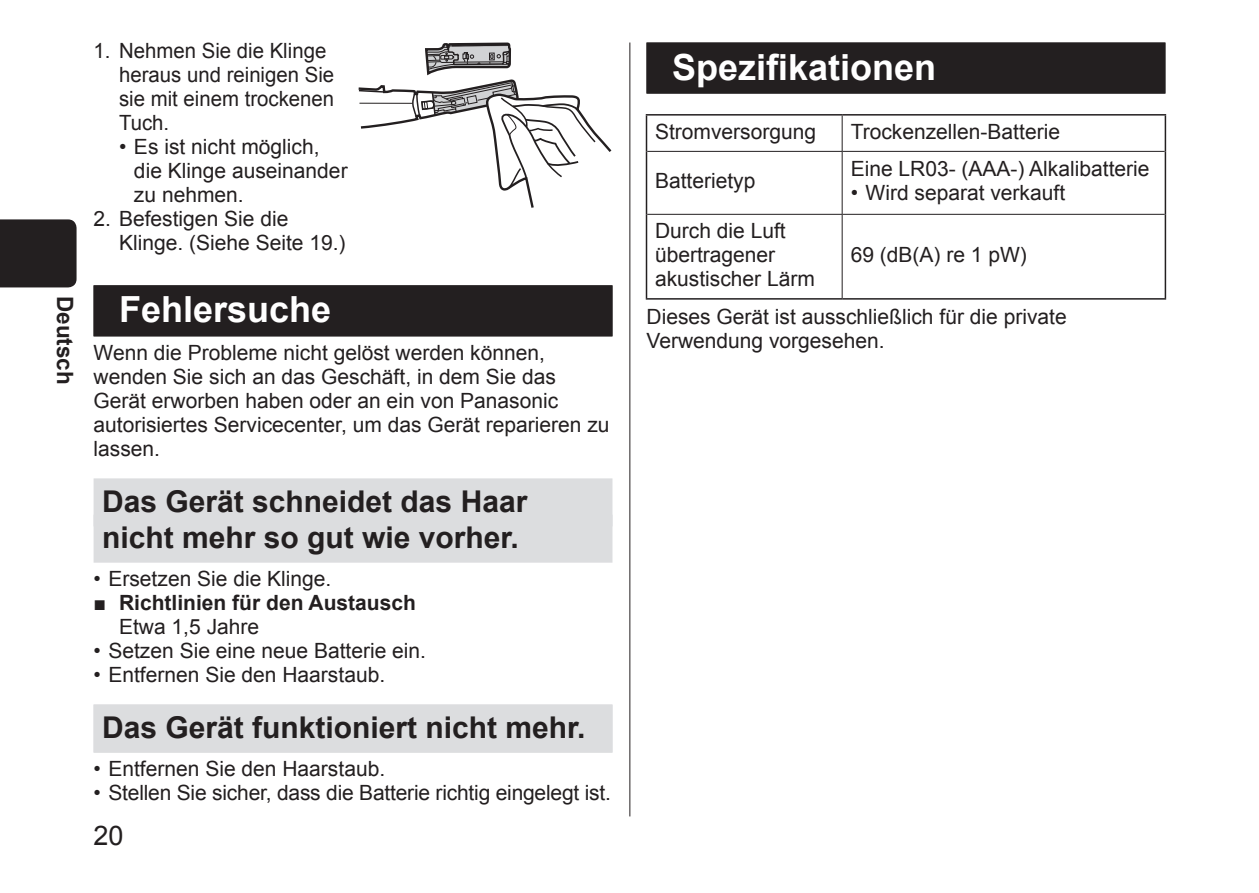
<style>
.page{position:relative;width:1259px;height:893px;background:#fff}
.page>*{position:absolute;margin:0;border:0;box-sizing:border-box;transform-origin:0 0}
.t1{font:700 36px "Arial";color:#fff}
.t2{font:700 30px/36px "Arial";color:#231f20}
.t3{font:27px "Arial";color:#231f20}
.t4{font:700 22.5px "Arial";color:#231f20}
.t5{font:21px/24px "Arial";color:#231f20}
.t6{font:700 21px "Arial";color:#231f20}
</style>
<div class="page">
<div style="left:0;top:219px;width:77px;height:68px;background:#231f20"></div>
<hr style="left:629px;top:43px;width:1px;height:773px;background:#231f20">
<div style="left:94px;top:285px;width:518px;height:51px;background:#231f20"></div>
<div style="left:94px;top:478px;width:518px;height:48px;background:#dcdddf"></div>
<div style="left:94px;top:515px;width:518px;height:48px;background:#dcdddf"></div>
<div style="left:94px;top:704px;width:518px;height:48px;background:#e6e6e8"></div>
<div style="left:94px;top:705px;width:518px;height:48px;background:#dcdddf"></div>
<svg style="left:358px;top:43px;width:253px;height:165px"></svg>
<div style="left:646px;top:43px;width:519px;height:51px;background:#231f20"></div>
<hr style="left:646px;top:114px;width:196px;height:2px;background:#231f20">
<hr style="left:646px;top:116px;width:1px;height:35px;background:#231f20">
<hr style="left:842px;top:114px;width:324px;height:2px;background:#231f20">
<hr style="left:1164px;top:116px;width:2px;height:35px;background:#231f20">
<hr style="left:646px;top:151px;width:1px;height:63px;background:#231f20">
<hr style="left:1164px;top:151px;width:2px;height:63px;background:#231f20">
<hr style="left:646px;top:214px;width:1px;height:84px;background:#231f20">
<hr style="left:1164px;top:214px;width:2px;height:84px;background:#231f20">
<hr style="left:646px;top:298px;width:196px;height:2px;background:#231f20">
<hr style="left:842px;top:298px;width:324px;height:2px;background:#231f20">
<hr style="left:841px;top:116px;width:1px;height:35px;background:#231f20">
<hr style="left:647px;top:151px;width:195px;height:1px;background:#231f20">
<hr style="left:842px;top:151px;width:322px;height:1px;background:#231f20">
<hr style="left:841px;top:152px;width:1px;height:62px;background:#231f20">
<hr style="left:647px;top:214px;width:195px;height:1px;background:#231f20">
<hr style="left:842px;top:214px;width:322px;height:1px;background:#231f20">
<hr style="left:841px;top:215px;width:1px;height:83px;background:#231f20">
<p class="t4" style="left:80px;top:296px;width:90px;rotate:90deg">Deutsch</p>
<p class="t5" style="left:119px;top:39px;width:217px;text-indent:-26px">1. Nehmen Sie die Klinge heraus und reinigen Sie sie mit einem trockenen<br>Tuch.</p>
<p class="t5" style="left:134px;top:135px;width:215px;text-indent:-15px">• Es ist nicht möglich, die Klinge auseinander zu nehmen.</p>
<p class="t5" style="left:119px;top:207px;width:228px;text-indent:-26px">2. Befestigen Sie die<br>Klinge. (Siehe Seite 19.)</p>
<h1 class="t1" style="left:119px;top:286px;width:214px">Fehlersuche</h1>
<p class="t5" style="left:94px;top:341px;width:517px">Wenn die Probleme nicht gelöst werden können, wenden Sie sich an das Geschäft, in dem Sie das Gerät erworben haben oder an ein von Panasonic autorisiertes Servicecenter, um das Gerät reparieren zu lassen.</p>
<h2 class="t2" style="left:102px;top:485px;width:427px">Das Gerät schneidet das Haar nicht mehr so gut wie vorher.</h2>
<p class="t5" style="left:94px;top:567px;width:239px">• Ersetzen Sie die Klinge.</p>
<p class="t6" style="left:94px;top:589px;width:324px">■ Richtlinien für den Austausch</p>
<p class="t5" style="left:119px;top:615px;width:142px">Etwa 1,5 Jahre</p>
<p class="t5" style="left:94px;top:639px;width:334px">• Setzen Sie eine neue Batterie ein.</p>
<p class="t5" style="left:94px;top:663px;width:293px">• Entfernen Sie den Haarstaub.</p>
<h2 class="t2" style="left:102px;top:711px;width:485px">Das Gerät funktioniert nicht mehr.</h2>
<p class="t5" style="left:94px;top:757px;width:293px">• Entfernen Sie den Haarstaub.</p>
<p class="t5" style="left:94px;top:781px;width:519px">• Stellen Sie sicher, dass die Batterie richtig eingelegt ist.</p>
<p class="t3" style="left:94px;top:818px;width:32px">20</p>
<h1 class="t1" style="left:672px;top:43px;width:266px">Spezifikationen</h1>
<p class="t5" style="left:655px;top:119px;width:163px">Stromversorgung</p>
<p class="t5" style="left:850px;top:119px;width:211px">Trockenzellen-Batterie</p>
<p class="t5" style="left:655px;top:169px;width:102px">Batterietyp</p>
<p class="t5" style="left:850px;top:157px;width:300px">Eine LR03- (AAA-) Alkalibatterie</p>
<p class="t5" style="left:850px;top:181px;width:216px">• Wird separat verkauft</p>
<p class="t5" style="left:655px;top:219px;width:161px">Durch die Luft übertragener akustischer Lärm</p>
<p class="t5" style="left:850px;top:243px;width:178px">69 (dB(A) re 1 pW)</p>
<p class="t5" style="left:646px;top:304px;width:422px">Dieses Gerät ist ausschließlich für die private<br>Verwendung vorgesehen.</p>
</div>
